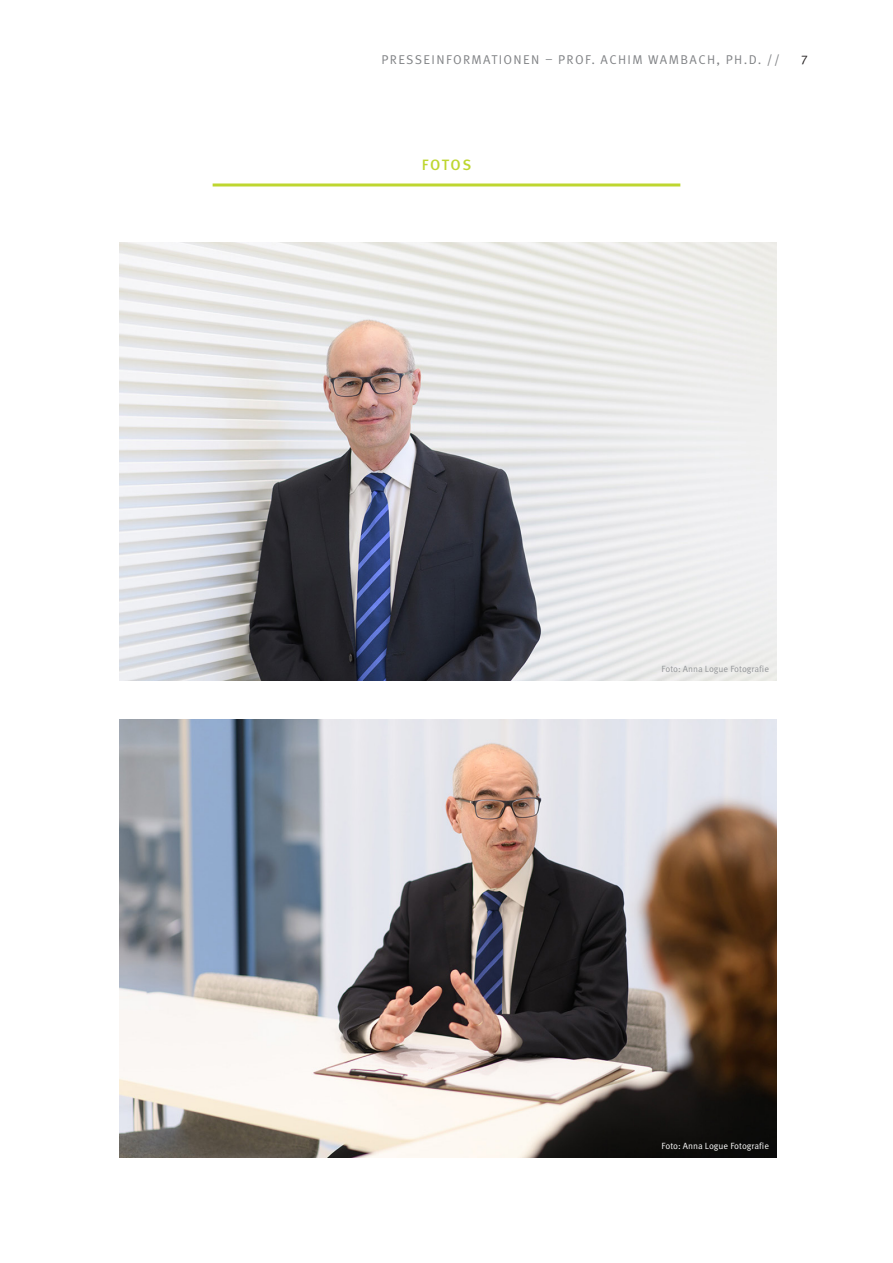
<style>
.page{position:relative;width:893px;height:1263px;background:#fff}
.page>*{position:absolute;margin:0;border:0;box-sizing:border-box;transform-origin:0 0}
.t1{font:500 15px "Meta Pro";letter-spacing:.1em;color:#bed630}
.t2{font:12.75px "Meta Pro";letter-spacing:.11em;color:#808285}
.t3{font:12.75px "Meta Pro";color:#231f20}
.t4{font:9px "Meta Pro";color:#939598}
.t5{font:9px "Meta Pro";color:#fff}
</style>
<div class="page">
<img style="left:119px;top:242px;width:657px;height:438px">
<img style="left:119px;top:719px;width:657px;height:438px">
<hr style="left:213px;top:183px;width:467px;height:3px;background:#bed630">
<p class="t2" style="left:382px;top:51px;width:400px">PRESSEINFORMATIONEN – PROF. ACHIM WAMBACH, PH.D. //</p>
<p class="t3" style="left:801px;top:51px;width:9px">7</p>
<p class="t1" style="left:422px;top:155px;width:51px">FOTOS</p>
<p class="t4" style="left:662px;top:664px;width:109px">Foto: Anna Logue Fotografie</p>
<p class="t5" style="left:662px;top:1140px;width:109px">Foto: Anna Logue Fotografie</p>
</div>
